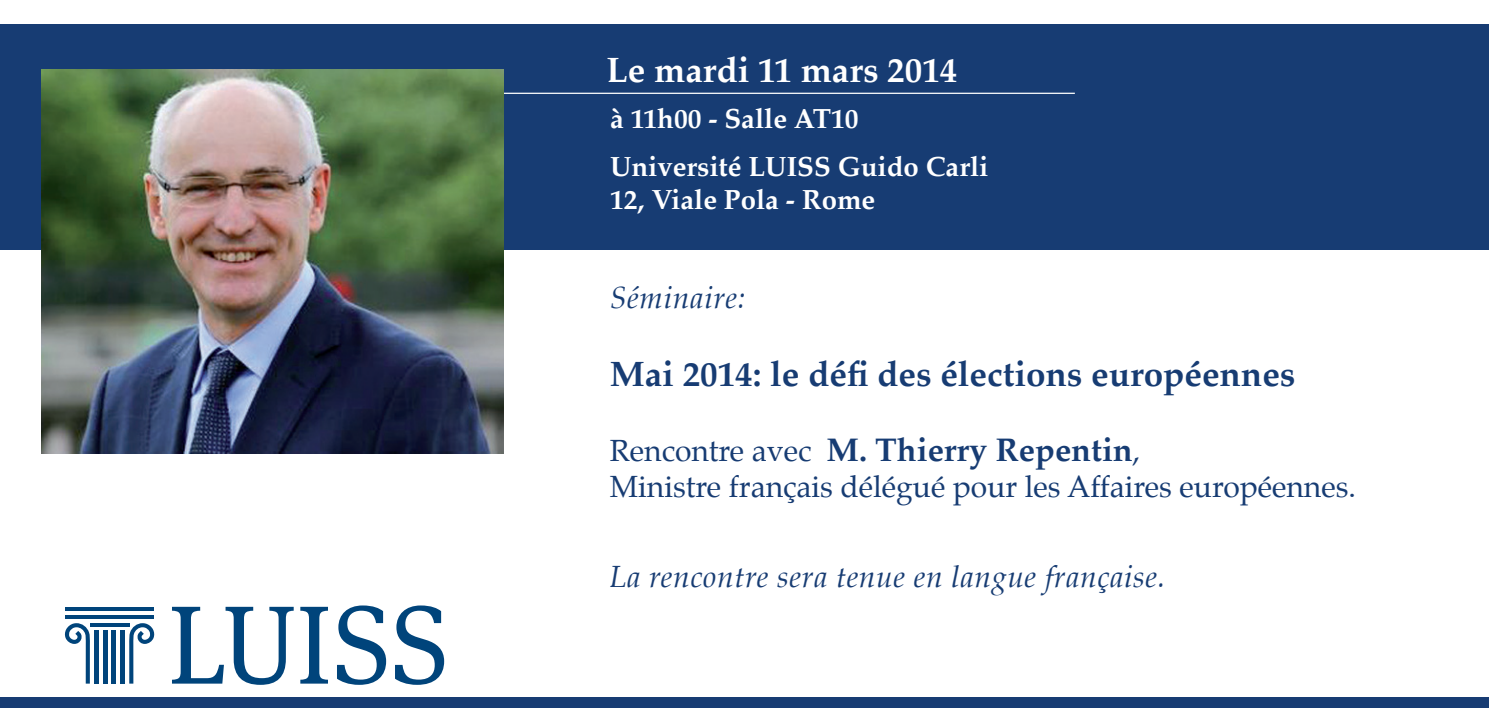
<style>
.page{position:relative;width:1489px;height:709px;background:#fff}
.page>*{position:absolute;margin:0;border:0;box-sizing:border-box;transform-origin:0 0}
.t1{font:700 35px "Palatino";color:#173c73}
.t2{font:700 35px "Palatino";color:#fff}
.t3{font:700 32.5px "Palatino";color:#173c73}
.t4{font:30px "Palatino";color:#173c73}
.t5{font:italic 30px "Palatino";letter-spacing:.02em;color:#173c73}
.t6{font:700 27.5px/33px "Palatino";color:#fff}
.s1{font-weight:400;font-size:30px}
</style>
<div class="page">
<div style="left:0;top:24px;width:1488px;height:226px;background:#173c73"></div>
<hr style="left:127px;top:93px;width:947px;height:1px;background:#fff">
<svg style="left:172px;top:607px;width:122px;height:78px"></svg>
<svg style="left:337px;top:605px;width:49px;height:80px"></svg>
<svg style="left:300px;top:607px;width:28px;height:76px"></svg>
<svg style="left:395px;top:605px;width:49px;height:80px"></svg>
<hr style="left:65px;top:607px;width:89px;height:3px;background:#00447b">
<svg style="left:65px;top:615px;width:89px;height:3px"></svg>
<svg style="left:90px;top:623px;width:39px;height:3px"></svg>
<svg style="left:129px;top:623px;width:26px;height:60px"></svg>
<div style="left:94px;top:630px;width:5px;height:53px;background:#00447b"></div>
<hr style="left:103px;top:630px;width:4px;height:53px;background:#00447b">
<hr style="left:112px;top:630px;width:4px;height:53px;background:#00447b">
<div style="left:120px;top:630px;width:5px;height:53px;background:#00447b"></div>
<svg style="left:65px;top:623px;width:25px;height:60px"></svg>
<div style="left:0;top:697px;width:1488px;height:10px;background:#173c73"></div>
<img style="left:41px;top:69px;width:462px;height:384px">
<p class="t2" style="left:606px;top:41px;width:352px">Le mardi 11 mars 2014</p>
<p class="t6" style="left:610px;top:101px;width:250px">à 11h00 - Salle AT10</p>
<p class="t6" style="left:610px;top:149px;width:380px">Université LUISS Guido Carli<br>12, Viale Pola - Rome</p>
<p class="t5" style="left:609px;top:274px;width:137px">Séminaire:</p>
<p class="t1" style="left:609px;top:344px;width:687px">Mai 2014: le défi des élections européennes</p>
<p class="t3" style="left:609px;top:422px;width:532px"><span class="s1">Rencontre avec</span> M. Thierry Repentin<span class="s1">,</span></p>
<p class="t4" style="left:609px;top:462px;width:747px">Ministre français délégué pour les Affaires européennes.</p>
<p class="t5" style="left:609px;top:553px;width:557px">La rencontre sera tenue en langue française.</p>
</div>
